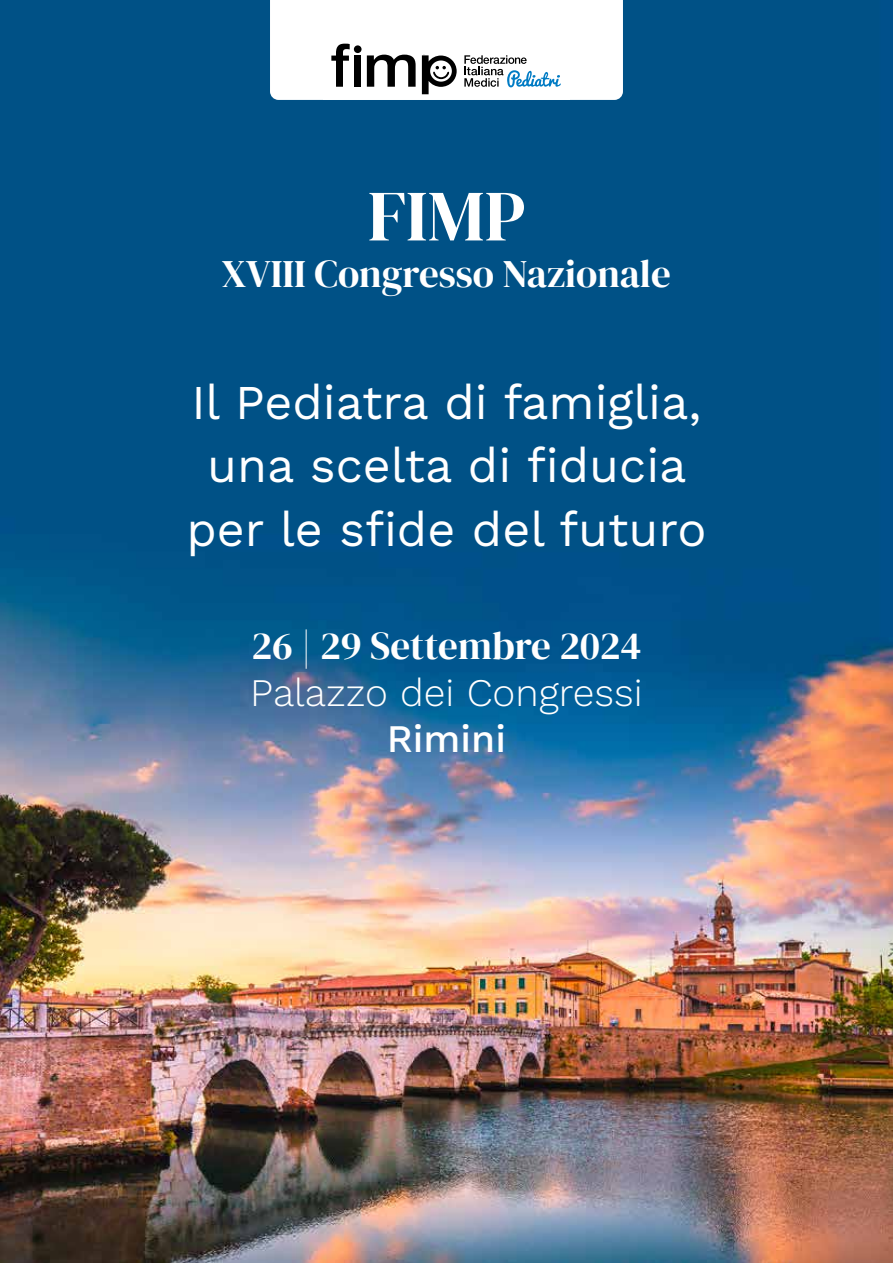
<style>
.page{position:relative;width:893px;height:1263px;background:#fff}
.page>*{position:absolute;margin:0;border:0;box-sizing:border-box;transform-origin:0 0}
.t1{font:72px "DM Serif Display";color:#fff}
.t2{font:48.45px/63.8px "Work Sans";color:#fff;text-align:center}
.t3{font:39px "DM Serif Display";color:#fff}
.t4{font:300 39px "Work Sans";color:#fff}
.t5{font:500 39px "Work Sans";color:#fff}
</style>
<div class="page">
<img style="left:0;top:0;width:893px;height:1263px">
<svg style="left:270px;top:0;width:353px;height:100px"></svg>
<h1 class="t1" style="left:368px;top:174px;width:159px">FIMP</h1>
<p class="t3" style="left:222px;top:251px;width:450px">XVIII Congresso Nazionale</p>
<p class="t2" style="left:186px;top:368px;width:521px">Il Pediatra di famiglia, una scelta di fiducia per le sfide del futuro</p>
<p class="t3" style="left:251px;top:623px;width:392px">26 | 29 Settembre 2024</p>
<p class="t4" style="left:250px;top:663px;width:394px">Palazzo dei Congressi</p>
<p class="t5" style="left:387px;top:709px;width:121px">Rimini</p>
</div>
